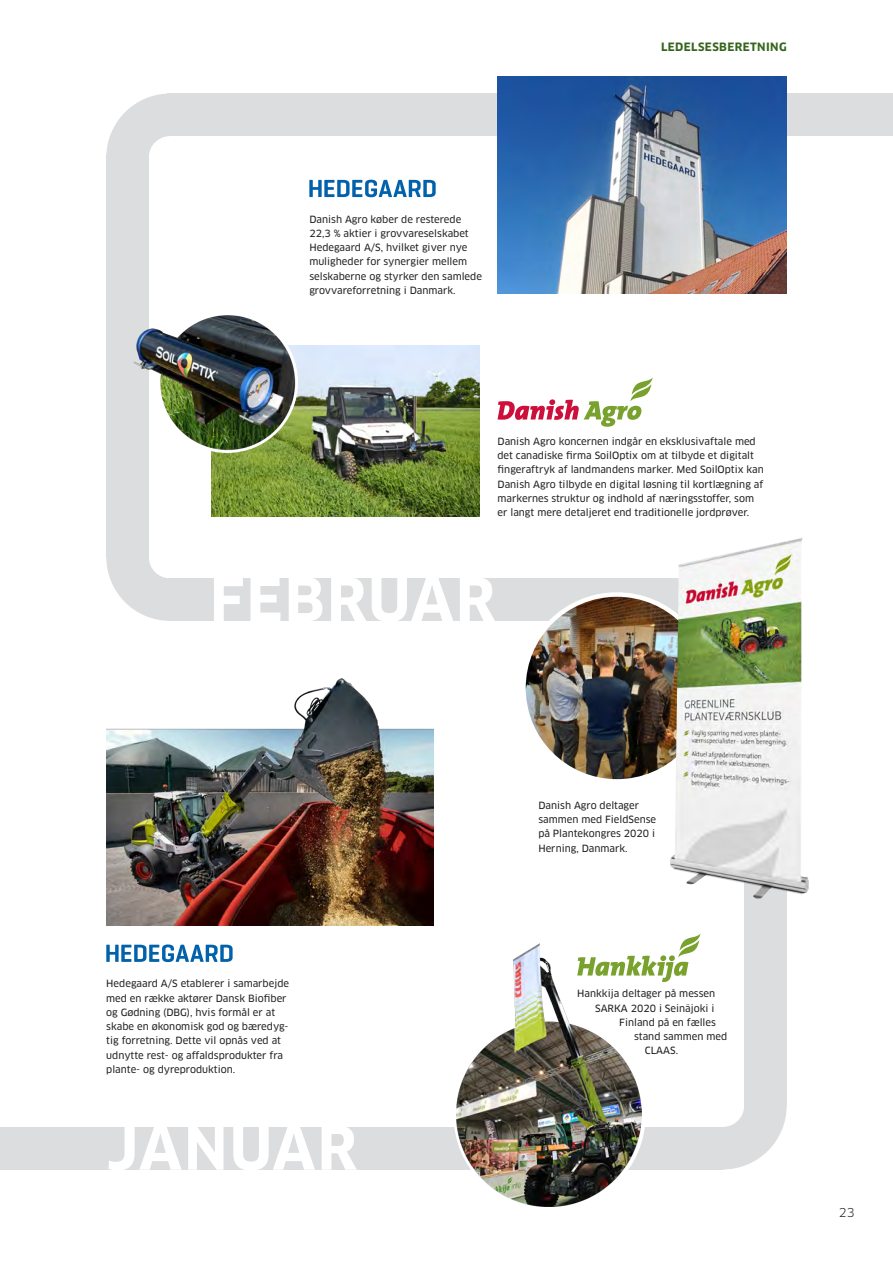
<style>
.page{position:relative;width:893px;height:1263px;background:#fff}
.page>*{position:absolute;margin:0;border:0;box-sizing:border-box;transform-origin:0 0}
.t1{font:700 58.5px "Clan Pro";letter-spacing:.035em;color:#fff}
.t2{font:12px "Clan Pro";color:#231f20}
.t3{font:700 11.25px "Clan Pro";letter-spacing:.035em;color:#34641d}
.t4{font:9.75px/14.2px "Clan OT News";color:#231f20}
</style>
<div class="page">
<svg style="left:106px;top:94px;width:62px;height:60px"></svg>
<svg style="left:106px;top:558px;width:62px;height:63px"></svg>
<div style="left:106px;top:154px;width:43px;height:404px;background:#dcdddf"></div>
<div style="left:168px;top:578px;width:556px;height:43px;background:#dcdddf"></div>
<div style="left:168px;top:94px;width:725px;height:42px;background:#dcdddf"></div>
<div style="left:0;top:1127px;width:723px;height:42px;background:#dcdddf"></div>
<div style="left:744px;top:642px;width:43px;height:464px;background:#dcdddf"></div>
<svg style="left:641px;top:933px;width:60px;height:49px"></svg>
<img style="left:497px;top:77px;width:290px;height:216px">
<svg style="left:497px;top:377px;width:156px;height:50px"></svg>
<img style="left:106px;top:678px;width:328px;height:247px">
<img style="left:456px;top:943px;width:185px;height:263px">
<img style="left:212px;top:345px;width:268px;height:171px">
<img style="left:133px;top:315px;width:167px;height:141px">
<svg style="left:106px;top:944px;width:127px;height:18px"></svg>
<img style="left:526px;top:597px;width:130px;height:182px">
<img style="left:656px;top:537px;width:153px;height:362px">
<svg style="left:309px;top:180px;width:127px;height:17px"></svg>
<svg style="left:723px;top:1106px;width:64px;height:63px"></svg>
<p class="t3" style="left:661px;top:41px;width:127px">LEDELSESBERETNING</p>
<p class="t4" style="left:309px;top:212px;width:174px">Danish Agro køber de resterede 22,3 % aktier i grovvareselskabet Hedegaard A/S, hvilket giver nye muligheder for synergier mellem selskaberne og styrker den samlede grovvareforretning i Danmark.</p>
<p class="t4" style="left:497px;top:434px;width:268px">Danish Agro koncernen indgår en eksklusivaftale med det canadiske firma SoilOptix om at tilbyde et digitalt fingeraftryk af landmandens marker. Med SoilOptix kan Danish Agro tilbyde en digital løsning til kortlægning af markernes struktur og indhold af næringsstoffer, som er langt mere detaljeret end traditionelle jordprøver.</p>
<h1 class="t1" style="left:210px;top:565px;width:287px">FEBRUAR</h1>
<p class="t4" style="left:106px;top:976px;width:184px">Hedegaard A/S etablerer i samarbejde med en række aktører Dansk Biofiber og Gødning (DBG), hvis formål er at skabe en økonomisk god og bæredyg&shy;tig forretning. Dette vil opnås ved at udnytte rest- og affaldsprodukter fra plante- og dyreproduktion.</p>
<h1 class="t1" style="left:107px;top:1114px;width:252px">JANUAR</h1>
<p class="t4" style="left:538px;top:798px;width:119px">Danish Agro deltager sammen med FieldSense på Plantekongres 2020 i<br>Herning, Danmark.</p>
<p class="t4" style="left:577px;top:987px;width:139px">Hankkija deltager på messen</p>
<p class="t4" style="left:595px;top:1001px;width:121px">SARKA 2020 i Seinäjoki i</p>
<p class="t4" style="left:619px;top:1015px;width:98px">Finland på en fælles</p>
<p class="t4" style="left:634px;top:1029px;width:94px">stand sammen med</p>
<p class="t4" style="left:645px;top:1044px;width:35px">CLAAS.</p>
<p class="t2" style="left:839px;top:1205px;width:17px">23</p>
</div>
